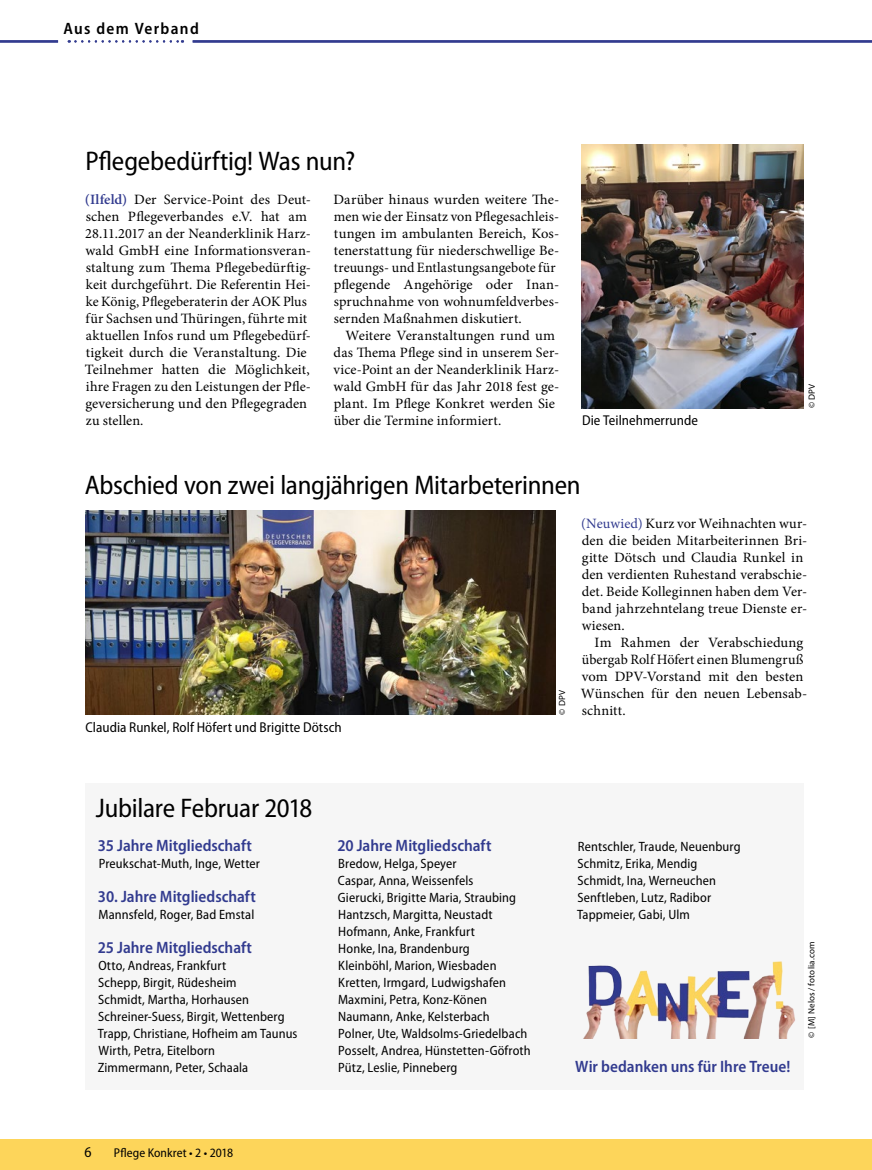
<style>
.page{position:relative;width:872px;height:1170px;background:#fff}
.page>*{position:absolute;margin:0;border:0;box-sizing:border-box;transform-origin:0 0}
.Title_3{font:semi-condensed 27px "Myriad Pro";letter-spacing:-.01em;color:#000}
.Section_Heading_1{font:600 semi-condensed 16.5px "Myriad Pro";color:#323b8f}
.Category_x{font:600 semi-condensed 16.5px "Myriad Pro";letter-spacing:.08em;color:#000}
.NoXML_Pagina{font:semi-condensed 15px "Myriad Pro";color:#000}
.Para_x{font:14.25px/17px "Minion Pro";letter-spacing:.005em;color:#000}
.Para_indent{font:14.25px/17px "Minion Pro";letter-spacing:.005em;color:#000}
.Image_Caption{font:semi-condensed 14.25px "Myriad Pro";color:#000}
.Box_Copy{font:semi-condensed 13.5px "Myriad Pro";letter-spacing:.01em;color:#000}
.NoXML_Pagina-2{font:semi-condensed 12.75px "Myriad Pro";letter-spacing:.005em;color:#000}
.t1{font:9px "Myriad Pro";letter-spacing:.015em;color:#000}
.s1{font-weight:600;color:#323b8f}
.s2{color:#323b8f}
</style>
<div class="page">
<img style="left:581px;top:145px;width:223px;height:263px">
<img style="left:85px;top:510px;width:471px;height:204px">
<div style="left:85px;top:782px;width:719px;height:307px;background:#f6f6f6"></div>
<img style="left:583px;top:961px;width:212px;height:77px">
<div style="left:0;top:1139px;width:872px;height:30px;background:#fdd55a"></div>
<svg style="left:69px;top:40px;width:114px;height:3px"></svg>
<hr style="left:193px;top:40px;width:679px;height:3px;background:#323b8f">
<hr style="left:0;top:40px;width:58px;height:3px;background:#323b8f">
<p class="Category_x" style="left:64px;top:19px;width:137px">Aus dem Verband</p>
<p class="Title_3" style="left:85px;top:146px;width:271px">Pflegebedürftig! Was nun?</p>
<p class="Para_x" style="left:85px;top:191px;width:228px"><span class="s1">(Ilfeld)</span> Der Service-Point des Deut&shy;schen Pflegeverbandes e.V. hat am 28.11.2017 an der Neanderklinik Harz&shy;wald GmbH eine Informationsveran&shy;staltung zum Thema Pflegebedürftig&shy;keit durchgeführt. Die Referentin Hei&shy;ke König, Pflegeberaterin der AOK Plus für Sachsen und Thüringen, führte mit aktuellen Infos rund um Pflegebedürf&shy;tigkeit durch die Veranstaltung. Die Teilnehmer hatten die Möglichkeit, ihre Fragen zu den Leistungen der Pfle&shy;geversicherung und den Pflegegraden zu stellen.</p>
<p class="Para_x" style="left:333px;top:191px;width:227px">Darüber hinaus wurden weitere The&shy;men wie der Einsatz von Pflegesachleis&shy;tungen im ambulanten Bereich, Kos&shy;tenerstattung für niederschwellige Be&shy;treuungs- und Entlastungsangebote für pflegende Angehörige oder Inan&shy;spruchnahme von wohnumfeldverbes&shy;sernden Maßnahmen diskutiert.</p>
<p class="Para_indent" style="left:333px;top:327px;width:227px;text-indent:12px">Weitere Veranstaltungen rund um das Thema Pflege sind in unserem Ser&shy;vice-Point an der Neanderklinik Harz&shy;wald GmbH für das Jahr 2018 fest ge&shy;plant. Im Pflege Konkret werden Sie über die Termine informiert.</p>
<p class="Image_Caption" style="left:582px;top:413px;width:117px">Die Teilnehmerrunde</p>
<p class="Title_3" style="left:85px;top:470px;width:497px">Abschied von zwei langjährigen Mitarbeterinnen</p>
<p class="t1" style="left:806px;top:408px;width:26px;rotate:-90deg">© DPV</p>
<p class="Image_Caption" style="left:86px;top:719px;width:258px">Claudia Runkel, Rolf Höfert und Brigitte Dötsch</p>
<p class="Title_3" style="left:96px;top:793px;width:218px">Jubilare Februar 2018</p>
<p class="Section_Heading_1" style="left:98px;top:836px;width:155px">35 Jahre Mitgliedschaft</p>
<p class="Box_Copy" style="left:99px;top:856px;width:163px">Preukschat-Muth, Inge, Wetter</p>
<p class="Section_Heading_1" style="left:98px;top:887px;width:159px">30. Jahre Mitgliedschaft</p>
<p class="Box_Copy" style="left:98px;top:907px;width:157px">Mannsfeld, Roger, Bad Emstal</p>
<p class="Section_Heading_1" style="left:98px;top:938px;width:156px">25 Jahre Mitgliedschaft</p>
<p class="Box_Copy" style="left:98px;top:958px;width:129px">Otto, Andreas, Frankfurt</p>
<p class="Box_Copy" style="left:98px;top:975px;width:140px">Schepp, Birgit, Rüdesheim</p>
<p class="Box_Copy" style="left:98px;top:992px;width:152px">Schmidt, Martha, Horhausen</p>
<p class="Box_Copy" style="left:98px;top:1009px;width:188px">Schreiner-Suess, Birgit, Wettenberg</p>
<p class="Box_Copy" style="left:98px;top:1026px;width:201px">Trapp, Christiane, Hofheim am Taunus</p>
<p class="Box_Copy" style="left:99px;top:1043px;width:118px">Wirth, Petra, Eitelborn</p>
<p class="Box_Copy" style="left:98px;top:1060px;width:152px">Zimmermann, Peter, Schaala</p>
<p class="Section_Heading_1" style="left:337px;top:836px;width:156px">20 Jahre Mitgliedschaft</p>
<p class="Box_Copy" style="left:338px;top:856px;width:120px">Bredow, Helga, Speyer</p>
<p class="Box_Copy" style="left:338px;top:873px;width:137px">Caspar, Anna, Weissenfels</p>
<p class="Box_Copy" style="left:338px;top:890px;width:180px">Gierucki, Brigitte Maria, Straubing</p>
<p class="Box_Copy" style="left:338px;top:907px;width:156px">Hantzsch, Margitta, Neustadt</p>
<p class="Box_Copy" style="left:338px;top:924px;width:138px">Hofmann, Anke, Frankfurt</p>
<p class="Box_Copy" style="left:338px;top:941px;width:133px">Honke, Ina, Brandenburg</p>
<p class="Box_Copy" style="left:338px;top:958px;width:160px">Kleinböhl, Marion, Wiesbaden</p>
<p class="Box_Copy" style="left:338px;top:975px;width:169px">Kretten, Irmgard, Ludwigshafen</p>
<p class="Box_Copy" style="left:338px;top:992px;width:150px">Maxmini, Petra, Konz-Könen</p>
<p class="Box_Copy" style="left:338px;top:1009px;width:153px">Naumann, Anke, Kelsterbach</p>
<p class="Box_Copy" style="left:338px;top:1026px;width:191px">Polner, Ute, Waldsolms-Griedelbach</p>
<p class="Box_Copy" style="left:338px;top:1043px;width:194px">Posselt, Andrea, Hünstetten-Göfroth</p>
<p class="Box_Copy" style="left:338px;top:1060px;width:121px">Pütz, Leslie, Pinneberg</p>
<p class="NoXML_Pagina" style="left:84px;top:1143px;width:9px">6</p>
<p class="NoXML_Pagina-2" style="left:114px;top:1145px;width:121px">Pflege Konkret • 2 • 2018</p>
<p class="t1" style="left:556px;top:714px;width:26px;rotate:-90deg">© DPV</p>
<p class="Para_x" style="left:581px;top:514px;width:227px"><span class="s2">(Neuwied)</span> Kurz vor Weihnachten wur&shy;den die beiden Mitarbeiterinnen Bri&shy;gitte Dötsch und Claudia Runkel in den verdienten Ruhestand verabschie&shy;det. Beide Kolleginnen haben dem Ver&shy;band jahrzehntelang treue Dienste er&shy;wiesen.</p>
<p class="Para_indent" style="left:581px;top:633px;width:228px;text-indent:14px">Im Rahmen der Verabschiedung übergab Rolf Höfert einen Blumengruß vom DPV-Vorstand mit den besten<br>Wünschen für den neuen Lebensab&shy;schnitt.</p>
<p class="Box_Copy" style="left:578px;top:839px;width:164px">Rentschler, Traude, Neuenburg</p>
<p class="Box_Copy" style="left:577px;top:856px;width:121px">Schmitz, Erika, Mendig</p>
<p class="Box_Copy" style="left:577px;top:873px;width:140px">Schmidt, Ina, Werneuchen</p>
<p class="Box_Copy" style="left:577px;top:890px;width:135px">Senftleben, Lutz, Radibor</p>
<p class="Box_Copy" style="left:577px;top:907px;width:114px">Tappmeier, Gabi, Ulm</p>
<p class="Section_Heading_1" style="left:575px;top:1057px;width:217px">Wir bedanken uns für Ihre Treue!</p>
<p class="t1" style="left:806px;top:1037px;width:97px;rotate:-90deg">© [M] Nelos / fotolia.com</p>
</div>
